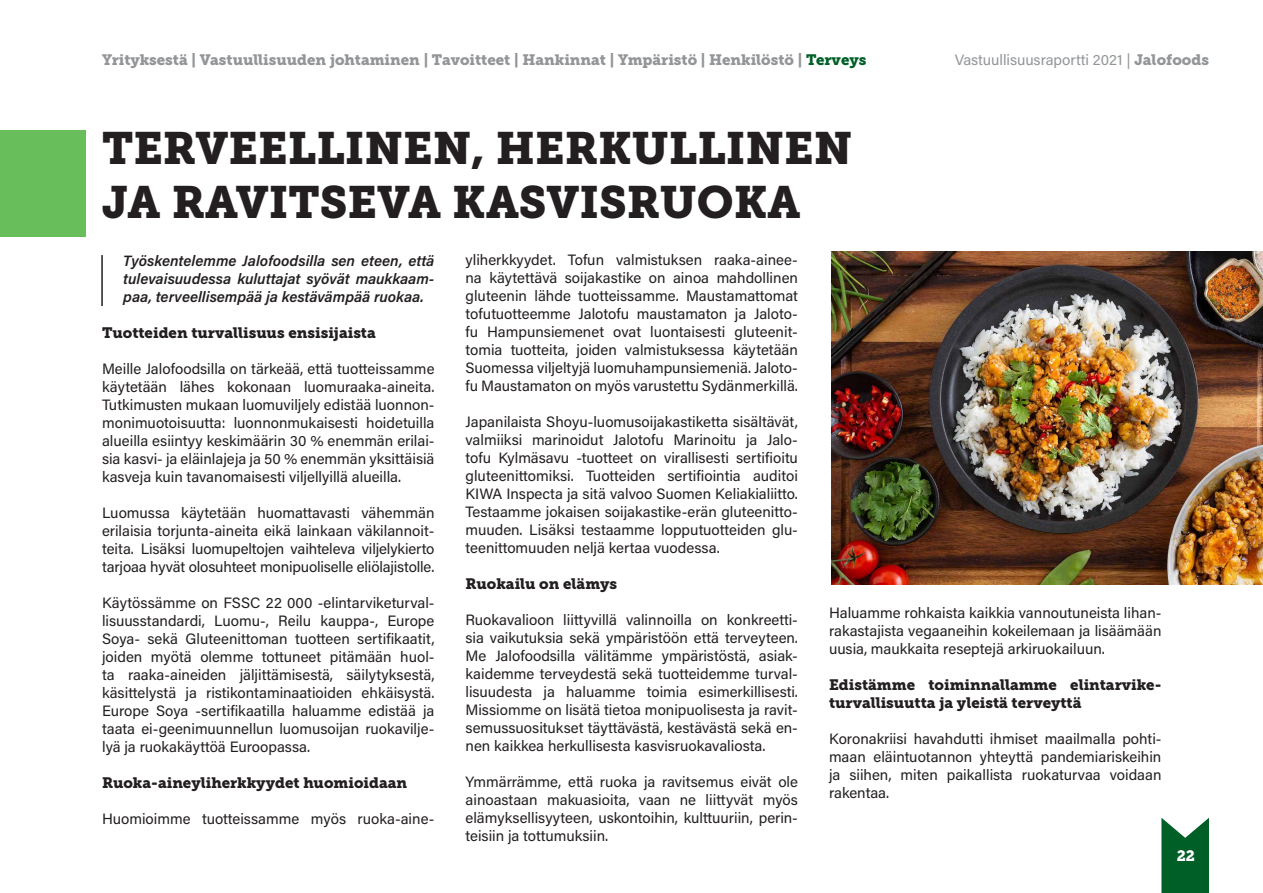
<style>
.page{position:relative;width:1263px;height:893px;background:#fff}
.page>*{position:absolute;margin:0;border:0;box-sizing:border-box;transform-origin:0 0}
.t1{font:45px/54px "Museo Slab 900";color:#231f20}
.t2{font:15px/18px "Acumin Pro";color:#231f20;text-align:justify}
.t3{font:15px/18px "Museo Slab 900";color:#231f20}
.t4{font:15px/18px "Acumin Variable Concept";color:#231f20;text-align:justify}
.t5{font:15px "Museo Slab 900";color:#939598}
.t6{font:15px "Acumin Pro";color:#939598}
.t7{font:15px "Museo Slab 900";color:#fff}
.s1{color:#005f27}
.s2{font-family:"Museo Slab 900"}
</style>
<div class="page">
<svg style="left:1161px;top:818px;width:48px;height:75px;background:#237545"></svg>
<hr style="left:101px;top:255px;width:2px;height:51px;background:#231f20">
<div style="left:0;top:130px;width:85px;height:107px;background:#68be5b"></div>
<img style="left:831px;top:252px;width:432px;height:332px">
<p class="t5" style="left:102px;top:51px;width:766px">Yrityksestä | Vastuullisuuden johtaminen | Tavoitteet | Hankinnat | Ympäristö | Henkilöstö | <span class="s1">Terveys</span></p>
<p class="t6" style="left:955px;top:50px;width:256px">Vastuullisuusraportti 2021 | <span class="s2">Jalofoods</span></p>
<h1 class="t1" style="left:102px;top:122px;width:752px">TERVEELLINEN, HERKULLINEN<br>JA RAVITSEVA KASVISRUOKA</h1>
<p class="t4" style="left:123px;top:251px;width:313px">Työskentelemme Jalofoodsilla sen eteen, että tulevaisuudessa kuluttajat syövät maukkaam&shy;paa, terveellisempää ja kestävämpää ruokaa.</p>
<p class="t3" style="left:102px;top:324px;width:275px">Tuotteiden turvallisuus ensisijaista</p>
<p class="t2" style="left:102px;top:359px;width:334px">Meille Jalofoodsilla on tärkeää, että tuotteissamme käytetään lähes kokonaan luomuraaka-aineita.<br>Tutkimusten mukaan luomuviljely edistää luonnon&shy;monimuotoisuutta: luonnonmukaisesti hoidetuilla alueilla esiintyy keskimäärin 30 % enemmän erilai&shy;sia kasvi- ja eläinlajeja ja 50 % enemmän yksittäisiä kasveja kuin tavanomaisesti viljellyillä alueilla.</p>
<p class="t2" style="left:102px;top:503px;width:334px">Luomussa käytetään huomattavasti vähemmän erilaisia torjunta-aineita eikä lainkaan väkilannoit&shy;teita. Lisäksi luomupeltojen vaihteleva viljelykierto tarjoaa hyvät olosuhteet monipuoliselle eliölajistolle.</p>
<p class="t2" style="left:102px;top:593px;width:334px">Käytössämme on FSSC 22 000 -elintarviketurval&shy;lisuusstandardi, Luomu-, Reilu kauppa-, Europe Soya- sekä Gluteenittoman tuotteen sertifikaatit, joiden myötä olemme tottuneet pitämään huol&shy;ta raaka-aineiden jäljittämisestä, säilytyksestä, käsittelystä ja ristikontaminaatioiden ehkäisystä.<br>Europe Soya -sertifikaatilla haluamme edistää ja taata ei-geenimuunnellun luomusoijan ruokavilje&shy;lyä ja ruokakäyttöä Euroopassa.</p>
<p class="t3" style="left:102px;top:774px;width:307px">Ruoka-aineyliherkkyydet huomioidaan</p>
<p class="t2" style="left:102px;top:809px;width:334px">Huomioimme tuotteissamme myös ruoka-aine-</p>
<p class="t2" style="left:465px;top:250px;width:334px">yliherkkyydet. Tofun valmistuksen raaka-ainee&shy;na käytettävä soijakastike on ainoa mahdollinen gluteenin lähde tuotteissamme. Maustamattomat tofutuotteemme Jalotofu maustamaton ja Jaloto&shy;fu Hampunsiemenet ovat luontaisesti gluteenit&shy;tomia tuotteita, joiden valmistuksessa käytetään Suomessa viljeltyjä luomuhampunsiemeniä. Jaloto&shy;fu Maustamaton on myös varustettu Sydänmerkillä.</p>
<p class="t2" style="left:465px;top:412px;width:334px">Japanilaista Shoyu-luomusoijakastiketta sisältävät, valmiiksi marinoidut Jalotofu Marinoitu ja Jalo&shy;tofu Kylmäsavu -tuotteet on virallisesti sertifioitu gluteenittomiksi. Tuotteiden sertifiointia auditoi KIWA Inspecta ja sitä valvoo Suomen Keliakialiitto.<br>Testaamme jokaisen soijakastike-erän gluteenitto&shy;muuden. Lisäksi testaamme lopputuotteiden glu&shy;teenittomuuden neljä kertaa vuodessa.</p>
<p class="t3" style="left:465px;top:575px;width:153px">Ruokailu on elämys</p>
<p class="t2" style="left:465px;top:610px;width:334px">Ruokavalioon liittyvillä valinnoilla on konkreetti&shy;sia vaikutuksia sekä ympäristöön että terveyteen.<br>Me Jalofoodsilla välitämme ympäristöstä, asiak&shy;kaidemme terveydestä sekä tuotteidemme turval&shy;lisuudesta ja haluamme toimia esimerkillisesti.<br>Missiomme on lisätä tietoa monipuolisesta ja ravit&shy;semussuositukset täyttävästä, kestävästä sekä en&shy;nen kaikkea herkullisesta kasvisruokavaliosta.</p>
<p class="t2" style="left:465px;top:772px;width:334px">Ymmärrämme, että ruoka ja ravitsemus eivät ole ainoastaan makuasioita, vaan ne liittyvät myös elämyksellisyyteen, uskontoihin, kulttuuriin, perin&shy;teisiin ja tottumuksiin.</p>
<p class="t2" style="left:829px;top:604px;width:334px">Haluamme rohkaista kaikkia vannoutuneista lihan&shy;rakastajista vegaaneihin kokeilemaan ja lisäämään uusia, maukkaita reseptejä arkiruokailuun.</p>
<p class="t3" style="left:829px;top:676px;width:334px">Edistämme toiminnallamme elintarvike&shy;turvallisuutta ja yleistä terveyttä</p>
<p class="t2" style="left:829px;top:730px;width:334px">Koronakriisi havahdutti ihmiset maailmalla pohti&shy;maan eläintuotannon yhteyttä pandemiariskeihin ja siihen, miten paikallista ruokaturvaa voidaan rakentaa.</p>
<p class="t7" style="left:1177px;top:847px;width:20px">22</p>
</div>
